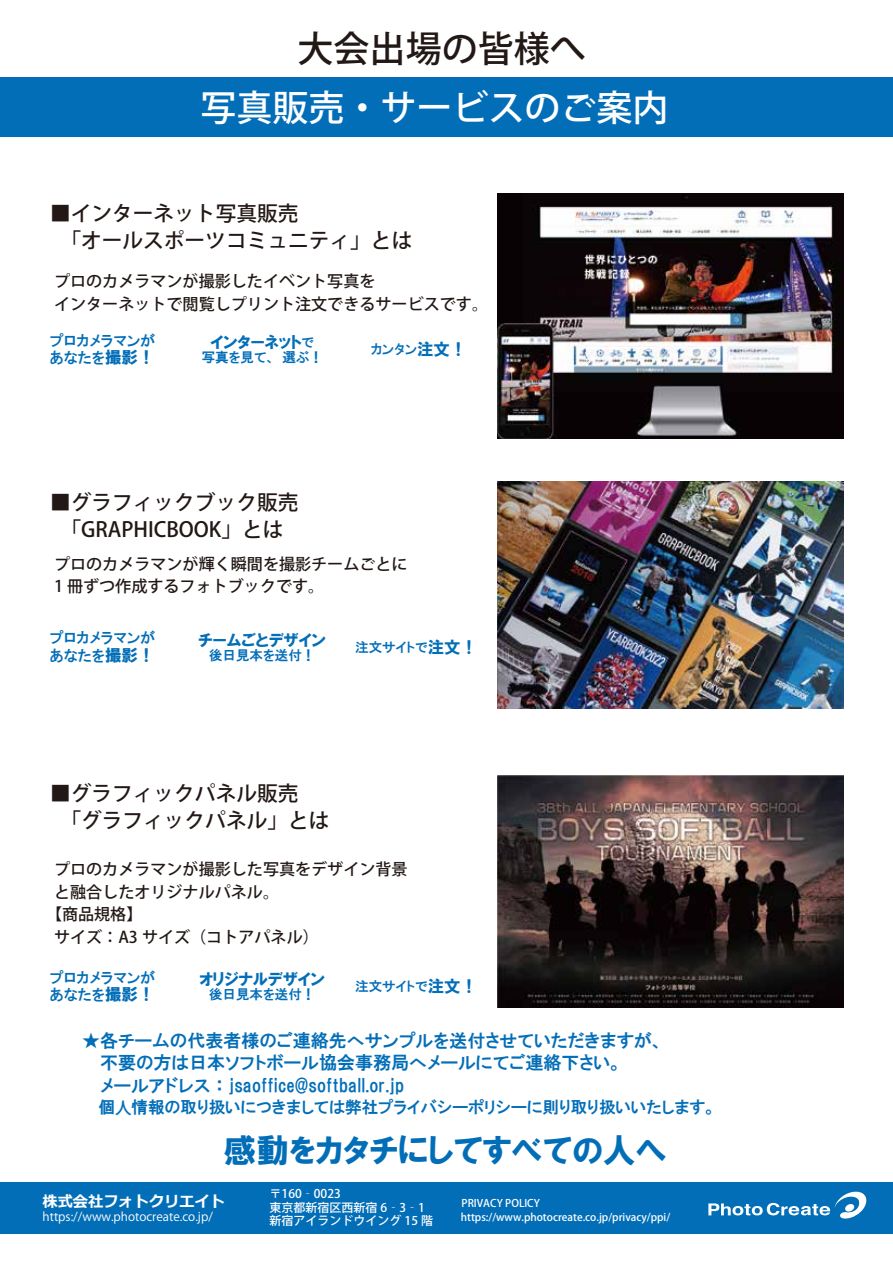
<style>
.page{position:relative;width:893px;height:1263px;background:#fff}
.page>*{position:absolute;margin:0;border:0;box-sizing:border-box;transform-origin:0 0}
.t1{font:500 36px "Koz Go Pro";color:#fff}
.t2{font:500 36px "Koz Go Pro";color:#221815}
.t3{font:33px "HGP Soei Kakugothic UB";color:#036eb8}
.t4{font:500 20.7px/27px "Koz Go Pro";color:#221815}
.t5{font:18px/22.5px "HGP Gothic E";color:#036eb8}
.t6{font:16.5px "HGP Gothic E";color:#036eb8}
.t7{font:16.5px "HGP Soei Kakugothic UB";color:#036eb8}
.t8{font:500 16.05px/22.5px "Koz Go Pro";color:#221815}
.t9{font:700 15.15px "Meiryo";color:#fff}
.t10{font:15px/17.2px "HGP Gothic E";color:#036eb8}
.t11{font:13.5px "HGP Gothic E";color:#036eb8}
.t12{font:500 12px/13.5px "Koz Go Pro";color:#fff}
.t13{font:12px "Koz Go Pr 6 N";color:#fff}
.t14{font:500 10.5px "Koz Go Pro";color:#fff}
.s1{font-family:"HGP Soei Kakugothic UB";font-size:16.5px}
.s2{font-family:"HGP Gothic E";font-size:13.5px}
.s3{font-family:"Koz Go Pro";font-weight:500}
</style>
<div class="page">
<img style="left:498px;top:481px;width:345px;height:227px">
<div style="left:0;top:77px;width:893px;height:59px;background:#036eb8"></div>
<img style="left:498px;top:194px;width:345px;height:245px">
<img style="left:498px;top:775px;width:345px;height:233px">
<div style="left:0;top:1182px;width:893px;height:51px;background:#036eb8"></div>
<svg style="left:708px;top:1191px;width:159px;height:27px"></svg>
<h1 class="t2" style="left:298px;top:26px;width:289px">大会出場の皆様へ</h1>
<h1 class="t1" style="left:200px;top:85px;width:469px">写真販売・サービスのご案内</h1>
<p class="t4" style="left:50px;top:201px;width:364px">■インターネット写真販売<br>　「オールスポーツコミュニティ」とは</p>
<p class="t8" style="left:54px;top:271px;width:436px">プロのカメラマンが撮影したイベント写真を<br>インターネットで閲覧しプリント注文できるサービスです。</p>
<p class="t10" style="left:50px;top:332px;width:107px">プロカメラマンがあなたを<span class="s1">撮影！</span></p>
<p class="t7" style="left:210px;top:334px;width:105px">インターネット<span class="s2">で</span></p>
<p class="t11" style="left:202px;top:351px;width:123px">写真を見て、選ぶ！</p>
<p class="t4" style="left:50px;top:490px;width:250px">■グラフィックブック販売　「GRAPHICBOOK」とは</p>
<p class="t11" style="left:371px;top:342px;width:97px">カンタン<span class="s1">注文！</span></p>
<p class="t8" style="left:54px;top:553px;width:355px">プロのカメラマンが輝く瞬間を撮影チームごとに<br>1 冊ずつ作成するフォトブックです。</p>
<p class="t10" style="left:50px;top:629px;width:107px">プロカメラマンがあなたを<span class="s1">撮影！</span></p>
<p class="t7" style="left:199px;top:632px;width:129px">チームごとデザイン</p>
<p class="t11" style="left:209px;top:648px;width:108px">後日見本を送付！</p>
<p class="t11" style="left:355px;top:640px;width:123px">注文サイトで<span class="s1">注文！</span></p>
<p class="t4" style="left:50px;top:781px;width:281px">■グラフィックパネル販売<br>　「グラフィックパネル」とは</p>
<p class="t8" style="left:54px;top:859px;width:355px">プロのカメラマンが撮影した写真をデザイン背景</p>
<p class="t8" style="left:54px;top:881px;width:227px">と融合したオリジナルパネル。</p>
<p class="t8" style="left:46px;top:904px;width:98px">【商品規格】</p>
<p class="t8" style="left:54px;top:926px;width:266px">サイズ：A3 サイズ（コトアパネル）</p>
<p class="t10" style="left:50px;top:968px;width:107px">プロカメラマンがあなたを<span class="s1">撮影！</span></p>
<p class="t7" style="left:199px;top:971px;width:127px">オリジナルデザイン</p>
<p class="t11" style="left:209px;top:987px;width:108px">後日見本を送付！</p>
<p class="t11" style="left:355px;top:979px;width:123px">注文サイトで<span class="s1">注文！</span></p>
<p class="t5" style="left:82px;top:1029px;width:583px">★各チームの代表者様のご連絡先へサンプルを送付させていただきますが、　 不要の方は日本ソフトボール協会事務局へメールにてご連絡下さい。<br>　 メールアドレス： jsaoffice@softball.or.jp</p>
<p class="t6" style="left:82px;top:1099px;width:636px">　 個<span class="s3">人</span>情報の取り扱いにつきましては弊社プライバシーポリシーに則り取り扱いいたします。</p>
<h2 class="t3" style="left:223px;top:1134px;width:445px">感動をカタチにしてすべての人へ</h2>
<p class="t9" style="left:42px;top:1191px;width:184px">株式会社フォトクリエイト</p>
<p class="t12" style="left:270px;top:1188px;width:169px">〒160‐0023　<br>東京都新宿区西新宿 6‐3‐1　</p>
<p class="t13" style="left:43px;top:1210px;width:172px">https://www.photocreate.co.jp/</p>
<p class="t12" style="left:270px;top:1215px;width:165px">新宿アイランドウイング 15 階</p>
<p class="t14" style="left:461px;top:1210px;width:211px">https://www.photocreate.co.jp/privacy/ppi/</p>
<p class="t14" style="left:462px;top:1196px;width:80px">PRIVACY POLICY</p>
</div>
